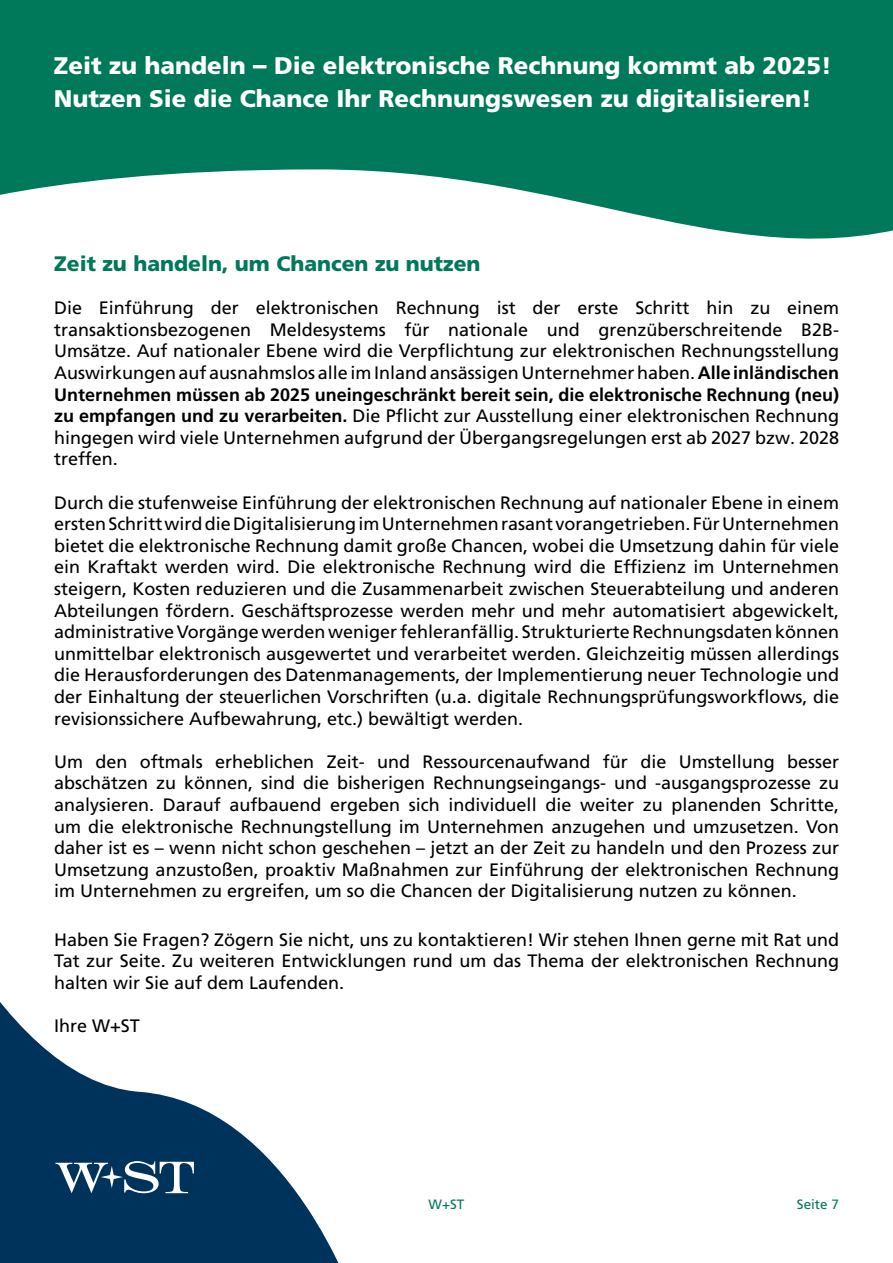
<style>
.page{position:relative;width:893px;height:1263px;background:#fff}
.page>*{position:absolute;margin:0;border:0;box-sizing:border-box;transform-origin:0 0}
.t1{font:900 24px/33px "Frutiger LT Pro";color:#fff}
.t2{font:900 21px "Frutiger LT Pro";color:#00785a}
.t3{font:18px/21.6px "Frutiger LT Pro";color:#000;text-align:justify}
.t4{font:13.5px "Frutiger LT Pro";color:#00785a}
.s1{font-size:27px}
.s2{font-weight:700}
</style>
<div class="page">
<svg style="left:0;top:0;width:893px;height:239px;fill:#00785a"></svg>
<svg style="left:0;top:1002px;width:339px;height:261px;fill:#00335c"></svg>
<svg style="left:56px;top:1161px;width:138px;height:32px"></svg>
<h1 class="t1" style="left:54px;top:49px;width:780px">Zeit zu handeln <span class="s1">–</span> Die elektronische Rechnung kommt ab 2025!<br>Nutzen Sie die Chance Ihr Rechnungswesen zu digitalisieren!</h1>
<p class="t2" style="left:54px;top:251px;width:428px">Zeit zu handeln, um Chancen zu nutzen</p>
<p class="t3" style="left:54px;top:297px;width:787px">Die Einführung der elektronischen Rechnung ist der erste Schritt hin zu einem transaktionsbezogenen Meldesystems für nationale und grenzüberschreitende B2B-Umsätze. Auf nationaler Ebene wird die Verpflichtung zur elektronischen Rechnungsstellung Auswirkungen auf ausnahmslos alle im Inland ansässigen Unternehmer haben. <span class="s2">Alle inländischen Unternehmen müssen ab 2025 uneingeschränkt bereit sein, die elektronische Rechnung (neu) zu empfangen und zu verarbeiten.</span> Die Pflicht zur Ausstellung einer elektronischen Rechnung hingegen wird viele Unternehmen aufgrund der Übergangsregelungen erst ab 2027 bzw. 2028 treffen.</p>
<p class="t3" style="left:54px;top:492px;width:787px">Durch die stufenweise Einführung der elektronischen Rechnung auf nationaler Ebene in einem ersten Schritt wird die Digitalisierung im Unternehmen rasant vorangetrieben. Für Unternehmen bietet die elektronische Rechnung damit große Chancen, wobei die Umsetzung dahin für viele ein Kraftakt werden wird. Die elektronische Rechnung wird die Effizienz im Unternehmen steigern, Kosten reduzieren und die Zusammenarbeit zwischen Steuerabteilung und anderen Abteilungen fördern. Geschäftsprozesse werden mehr und mehr automatisiert abgewickelt, administrative Vorgänge werden weniger fehleranfällig. Strukturierte Rechnungsdaten können unmittelbar elektronisch ausgewertet und verarbeitet werden. Gleichzeitig müssen allerdings die Herausforderungen des Datenmanagements, der Implementierung neuer Technologie und der Einhaltung der steuerlichen Vorschriften (u.a. digitale Rechnungsprüfungsworkflows, die revisionssichere Aufbewahrung, etc.) bewältigt werden.</p>
<p class="t3" style="left:54px;top:751px;width:787px">Um den oftmals erheblichen Zeit- und Ressourcenaufwand für die Umstellung besser abschätzen zu können, sind die bisherigen Rechnungseingangs- und -ausgangsprozesse zu analysieren. Darauf aufbauend ergeben sich individuell die weiter zu planenden Schritte, um die elektronische Rechnungstellung im Unternehmen anzugehen und umzusetzen. Von daher ist es – wenn nicht schon geschehen – jetzt an der Zeit zu handeln und den Prozess zur Umsetzung anzustoßen, proaktiv Maßnahmen zur Einführung der elektronischen Rechnung im Unternehmen zu ergreifen, um so die Chancen der Digitalisierung nutzen zu können.</p>
<p class="t3" style="left:54px;top:929px;width:787px">Haben Sie Fragen? Zögern Sie nicht, uns zu kontaktieren! Wir stehen Ihnen gerne mit Rat und Tat zur Seite. Zu weiteren Entwicklungen rund um das Thema der elektronischen Rechnung halten wir Sie auf dem Laufenden.</p>
<p class="t3" style="left:54px;top:1015px;width:87px">Ihre W+ST</p>
<p class="t4" style="left:429px;top:1196px;width:37px">W+ST</p>
<p class="t4" style="left:797px;top:1196px;width:44px">Seite 7</p>
</div>
